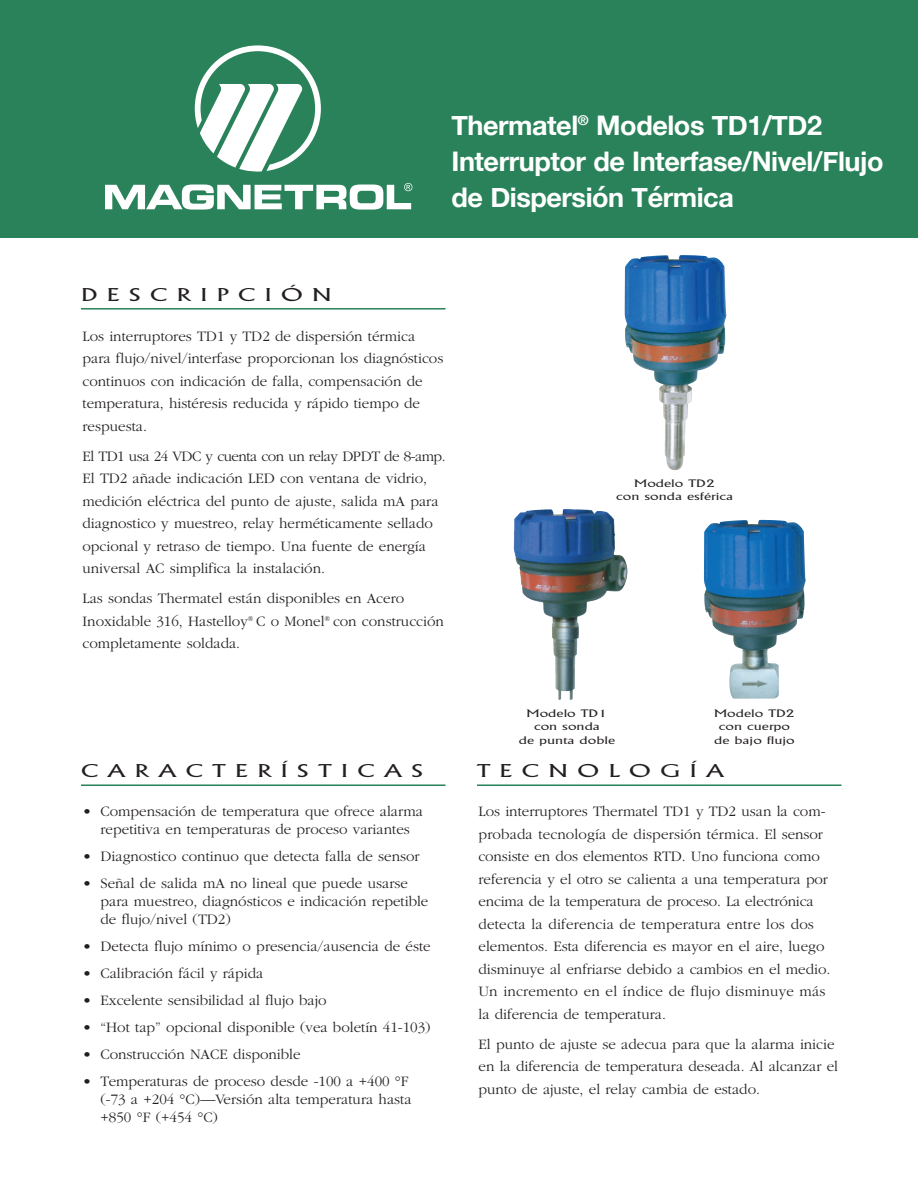
<style>
.page{position:relative;width:918px;height:1188px;background:#fff}
.page>*{position:absolute;margin:0;border:0;box-sizing:border-box;transform-origin:0 0}
.t1{font:700 27px/36px "Helvetica Neue";letter-spacing:-.015em;color:#fff}
.t2{font:300 18px "Alberta Wide";letter-spacing:.525em;color:#231f20}
.t3{font:300 15px/22.5px "Garamond";color:#231f20}
.t4{font:300 10.5px/13.5px "Alberta Wide";color:#231f20;text-align:center}
</style>
<div class="page">
<div style="left:0;top:0;width:918px;height:238px;background:#298259"></div>
<hr style="left:81px;top:308px;width:365px;height:2px;background:#298259">
<hr style="left:477px;top:784px;width:365px;height:2px;background:#298259">
<hr style="left:81px;top:784px;width:365px;height:2px;background:#298259">
<img style="left:704px;top:520px;width:102px;height:179px">
<img style="left:625px;top:255px;width:102px;height:215px">
<img style="left:514px;top:509px;width:114px;height:191px">
<svg style="left:195px;top:45px;width:126px;height:127px"></svg>
<svg style="left:105px;top:183px;width:307px;height:27px"></svg>
<p class="t2" style="left:81px;top:284px;width:252px">DESCRIPCIÓN</p>
<h1 class="t1" style="left:451px;top:107px;width:434px">Thermatel<sup>®</sup> Modelos TD1/TD2<br>Interruptor de Interfase/Nivel/Flujo de Dispersión Térmica</h1>
<p class="t3" style="left:83px;top:324px;width:362px">Los interruptores TD1 y TD2 de dispersión térmica para flujo/nivel/interfase proporcionan los diagnósticos continuos con indicación de falla, compensación de temperatura, histéresis reducida y rápido tiempo de respuesta.</p>
<p class="t3" style="left:82px;top:444px;width:365px">El TD1 usa 24 VDC y cuenta con un relay DPDT de 8-amp.<br>El TD2 añade indicación LED con ventana de vidrio, medición eléctrica del punto de ajuste, salida mA para diagnostico y muestreo, relay herméticamente sellado opcional y retraso de tiempo. Una fuente de energía universal AC simplifica la instalación.</p>
<p class="t3" style="left:82px;top:587px;width:363px">Las sondas Thermatel están disponibles en Acero<br>Inoxidable 316, Hastelloy<sup>®</sup> C o Monel<sup>®</sup> con construcción completamente soldada.</p>
<p class="t4" style="left:616px;top:477px;width:118px">Modelo TD2<br>con sonda esférica</p>
<p class="t4" style="left:519px;top:707px;width:98px">Modelo TD1 con sonda<br>de punta doble</p>
<p class="t4" style="left:714px;top:707px;width:82px">Modelo TD2 con cuerpo de bajo flujo</p>
<p class="t2" style="left:81px;top:761px;width:344px">CARACTERÍSTICAS</p>
<p class="t2" style="left:477px;top:761px;width:249px">TECNOLOGÍA</p>
<p class="t3" style="left:82px;top:802px;width:342px;line-height:18px;text-align:center">• Compensación de temperatura que ofrece alarma repetitiva en temperaturas de proceso variantes</p>
<p class="t3" style="left:83px;top:845px;width:339px">• Diagnostico continuo que detecta falla de sensor</p>
<p class="t3" style="left:100px;top:874px;width:329px;line-height:18px;text-indent:-18px">• Señal de salida mA no lineal que puede usarse para muestreo, diagnósticos e indicación repetible de flujo/nivel (TD2)</p>
<p class="t3" style="left:82px;top:935px;width:350px">• Detecta flujo mínimo o presencia/ausencia de éste</p>
<p class="t3" style="left:82px;top:962px;width:182px">• Calibración fácil y rápida</p>
<p class="t3" style="left:82px;top:989px;width:246px">• Excelente sensibilidad al flujo bajo</p>
<p class="t3" style="left:82px;top:1016px;width:350px">• “Hot tap” opcional disponible (vea boletín 41-103)</p>
<p class="t3" style="left:82px;top:1043px;width:220px">• Construcción NACE disponible</p>
<p class="t3" style="left:100px;top:1072px;width:313px;line-height:18px;text-indent:-18px">• Temperaturas de proceso desde -100 a +400 °F (-73 a +204 °C)—Versión alta temperatura hasta +850 °F (+454 °C)</p>
<p class="t3" style="left:478px;top:800px;width:353px">Los interruptores Thermatel TD1 y TD2 usan la com&shy;probada tecnología de dispersión térmica. El sensor consiste en dos elementos RTD. Uno funciona como referencia y el otro se calienta a una temperatura por encima de la temperatura de proceso. La electrónica detecta la diferencia de temperatura entre los dos elementos. Esta diferencia es mayor en el aire, luego disminuye al enfriarse debido a cambios en el medio.<br>Un incremento en el índice de flujo disminuye más la diferencia de temperatura.</p>
<p class="t3" style="left:479px;top:1032px;width:361px">El punto de ajuste se adecua para que la alarma inicie en la diferencia de temperatura deseada. Al alcanzar el punto de ajuste, el relay cambia de estado.</p>
</div>
